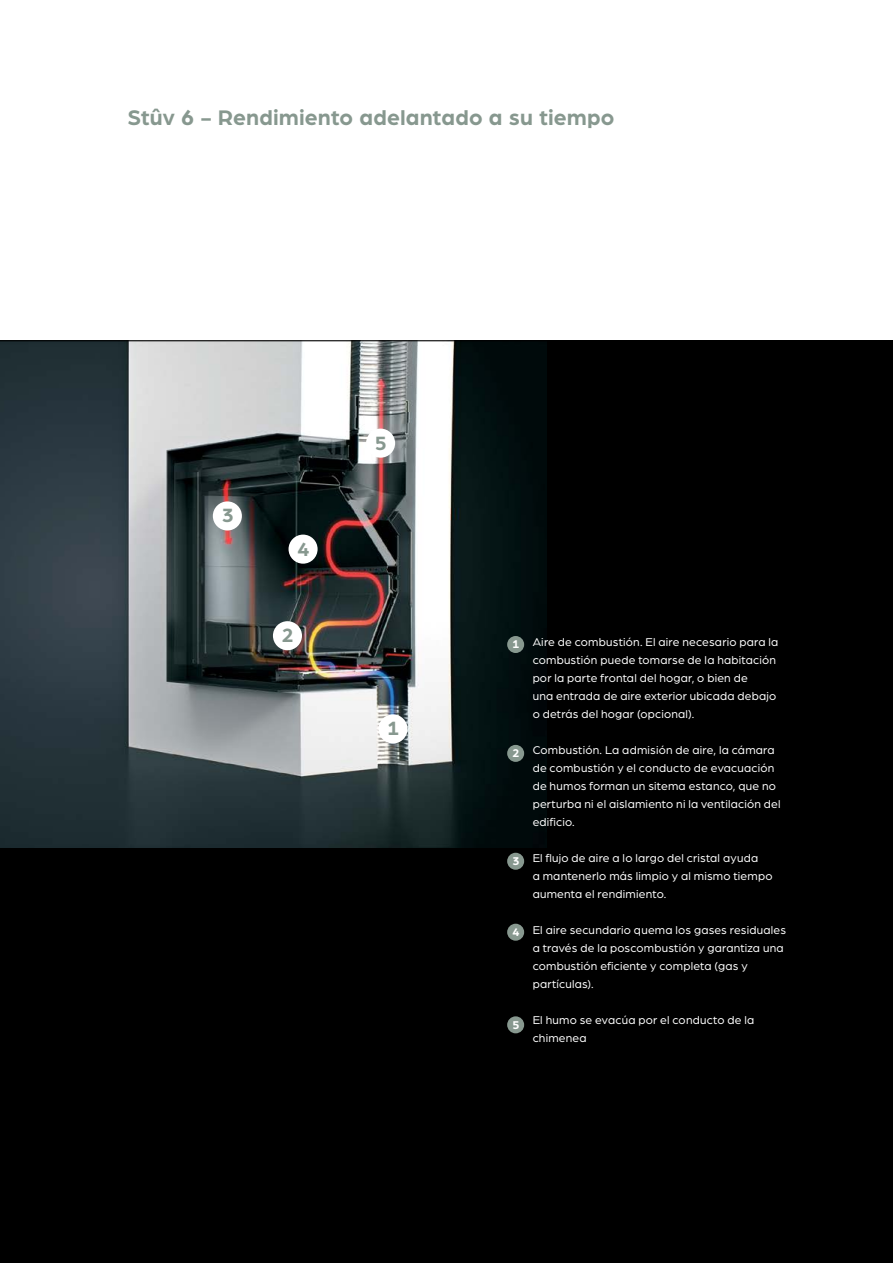
<style>
.page{position:relative;width:893px;height:1263px;background:#fff}
.page>*{position:absolute;margin:0;border:0;box-sizing:border-box;transform-origin:0 0}
.t1{font:700 22.5px "Arboria";letter-spacing:.005em;color:#87988f}
.t2{font:700 20.55px "Arboria";color:#87988f}
.t3{font:12px/18px "Arboria";letter-spacing:.02em;color:#fff}
.t4{font:700 12px "Arboria";color:#fff}
</style>
<div class="page">
<div style="left:0;top:340px;width:893px;height:923px;background:#000"></div>
<img style="left:0;top:341px;width:546px;height:507px">
<div style="left:507px;top:636px;width:17px;height:17px;background:#87988f;border-radius:50%"></div>
<div style="left:507px;top:745px;width:17px;height:17px;background:#87988f;border-radius:50%"></div>
<div style="left:507px;top:853px;width:17px;height:17px;background:#87988f;border-radius:50%"></div>
<div style="left:507px;top:924px;width:17px;height:17px;background:#87988f;border-radius:50%"></div>
<div style="left:507px;top:1016px;width:17px;height:17px;background:#87988f;border-radius:50%"></div>
<div style="left:378px;top:714px;width:29px;height:29px;background:#fff;border-radius:50%"></div>
<div style="left:273px;top:621px;width:29px;height:29px;background:#fff;border-radius:50%"></div>
<div style="left:213px;top:501px;width:29px;height:29px;background:#fff;border-radius:50%"></div>
<div style="left:289px;top:535px;width:29px;height:29px;background:#fff;border-radius:50%"></div>
<div style="left:366px;top:429px;width:29px;height:29px;background:#fff;border-radius:50%"></div>
<h1 class="t1" style="left:128px;top:102px;width:488px">Stûv 6 - Rendimiento adelantado a su tiempo</h1>
<h2 class="t2" style="left:222px;top:501px;width:13px">3</h2>
<h2 class="t2" style="left:297px;top:534px;width:13px">4</h2>
<h2 class="t2" style="left:282px;top:621px;width:13px">2</h2>
<h2 class="t2" style="left:375px;top:428px;width:13px">5</h2>
<h2 class="t2" style="left:387px;top:714px;width:13px">1</h2>
<p class="t4" style="left:512px;top:636px;width:8px">1</p>
<p class="t4" style="left:512px;top:745px;width:8px">2</p>
<p class="t4" style="left:512px;top:853px;width:8px">3</p>
<p class="t4" style="left:512px;top:924px;width:8px">4</p>
<p class="t4" style="left:512px;top:1016px;width:8px">5</p>
<p class="t3" style="left:533px;top:632px;width:247px">Aire de combustión. El aire necesario para la combustión puede tomarse de la habitación por la parte frontal del hogar, o bien de<br>una entrada de aire exterior ubicada debajo o detrás del hogar (opcional).</p>
<p class="t3" style="left:533px;top:740px;width:249px">Combustión. La admisión de aire, la cámara de combustión y el conducto de evacuación de humos forman un sitema estanco, que no perturba ni el aislamiento ni la ventilación del edificio.</p>
<p class="t3" style="left:533px;top:848px;width:241px">El flujo de aire a lo largo del cristal ayuda<br>a mantenerlo más limpio y al mismo tiempo aumenta el rendimiento.</p>
<p class="t3" style="left:533px;top:920px;width:255px">El aire secundario quema los gases residuales a través de la poscombustión y garantiza una combustión eficiente y completa (gas y partículas).</p>
<p class="t3" style="left:533px;top:1010px;width:223px">El humo se evacúa por el conducto de la chimenea</p>
</div>
